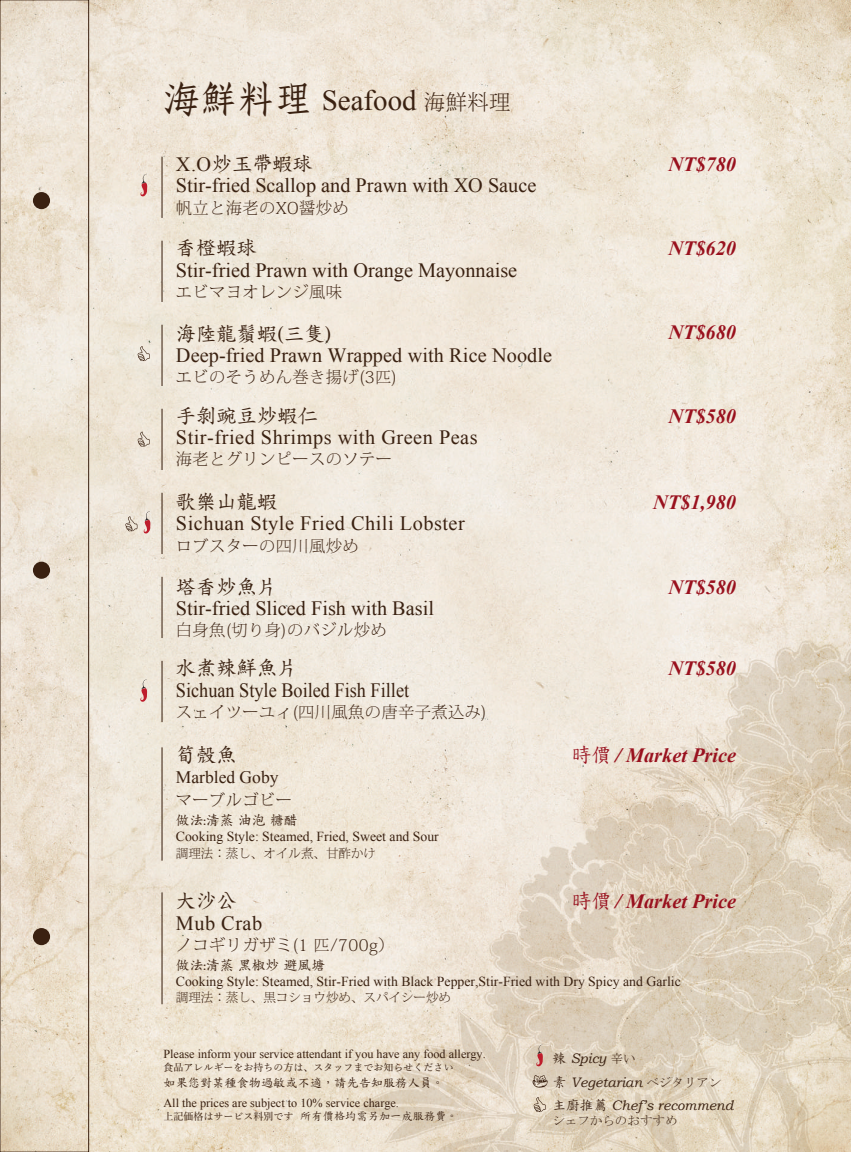
<style>
.page{position:relative;width:851px;height:1152px;background:#fff}
.page>*{position:absolute;margin:0;border:0;box-sizing:border-box;transform-origin:0 0}
.t1{font:28.88px "Times New Roman";color:#3a2111}
.t2{font:20.25px "Times New Roman";color:#3a2111}
.t3{font:italic 700 20.25px "Times New Roman";color:#99111e}
.t4{font:20.25px "Times New Roman";letter-spacing:.025em;color:#3a2111}
.t5{font:20.25px "DF Li Kai Shu Std W5";color:#3a2111}
.t6{font:20.25px "Times New Roman";color:#3a2111;scale:.9 1}
.t7{font:17.5px "Times New Roman";color:#3a2111}
.t8{font:200 16.25px "Koz Min Pro";letter-spacing:.025em;color:#3a2111}
.t9{font:13.75px "Times New Roman";color:#3a2111}
.t10{font:italic 13.75px/23.6px "Bookman Old Style";color:#3a2111}
.t11{font:13.75px "DF Li Kai Shu Std W5";color:#3a2111}
.t12{font:200 12.5px "Koz Min Pro";color:#3a2111}
.t13{font:12.5px "MS Mincho";color:#3a2111}
.t14{font:12.25px "Times New Roman";color:#3a2111}
.t15{font:12.25px "DF Kai Shu SB Estd BF";color:#3a2111}
.t16{font:11.25px "DF Kai Shu SB Estd BF";color:#3a2111}
.t17{font:500 10px "Yu Min";color:#3a2111}
.s1{font-family:"DF Fang Song W6 WIN BF";font-size:37.5px}
.s2{font-family:"Koz Min Pro";font-weight:200;font-size:21.25px}
.s3{font-family:"Times New Roman"}
.s4{font-family:"DF Kai Shu SB Estd BF";font-weight:400;font-style:normal}
.s5{font-family:"Yu Min";font-weight:500;font-size:10px}
.s6{font-family:"DF Kai Shu SB Estd BF";font-style:normal}
.s7{font-family:"MS Mincho";font-style:normal;font-size:12.5px}
</style>
<div class="page">
<img style="left:2px;top:0;width:848px;height:1152px">
<div style="left:0;top:0;width:89px;height:1152px;border:1px solid #3a2111"></div>
<div style="left:33px;top:192px;width:17px;height:17px;background:#3a2111;border-radius:50%"></div>
<div style="left:33px;top:561px;width:17px;height:18px;background:#3a2111;border-radius:50%"></div>
<div style="left:33px;top:928px;width:17px;height:17px;background:#3a2111;border-radius:50%"></div>
<hr style="left:161px;top:157px;width:1px;height:61px;background:#3a2111">
<hr style="left:161px;top:241px;width:1px;height:61px;background:#3a2111">
<hr style="left:161px;top:325px;width:1px;height:61px;background:#3a2111">
<hr style="left:161px;top:409px;width:1px;height:61px;background:#3a2111">
<hr style="left:161px;top:493px;width:1px;height:61px;background:#3a2111">
<hr style="left:161px;top:577px;width:1px;height:61px;background:#3a2111">
<hr style="left:161px;top:661px;width:1px;height:61px;background:#3a2111">
<hr style="left:161px;top:892px;width:1px;height:112px;background:#3a2111">
<hr style="left:161px;top:747px;width:1px;height:113px;background:#3a2111">
<svg style="left:139px;top:174px;width:8px;height:23px"></svg>
<svg style="left:139px;top:679px;width:8px;height:23px"></svg>
<svg style="left:137px;top:346px;width:13px;height:15px"></svg>
<svg style="left:137px;top:431px;width:13px;height:16px"></svg>
<svg style="left:125px;top:511px;width:26px;height:23px"></svg>
<svg style="left:532px;top:1075px;width:15px;height:12px"></svg>
<svg style="left:535px;top:1044px;width:8px;height:23px"></svg>
<svg style="left:533px;top:1097px;width:13px;height:15px"></svg>
<h1 class="t1" style="left:162px;top:81px;width:350px"><span class="s1">海鮮料理</span> Seafood <span class="s2">海鮮料理</span></h1>
<p class="t5" style="left:176px;top:153px;width:139px"><span class="s3">X.O</span>炒玉帶蝦球</p>
<p class="t2" style="left:176px;top:172px;width:362px">Stir-fried Scallop and Prawn with XO Sauce</p>
<p class="t8" style="left:176px;top:196px;width:174px">帆立と海老のXO醤炒め</p>
<p class="t5" style="left:176px;top:237px;width:83px">香橙蝦球</p>
<p class="t2" style="left:176px;top:256px;width:343px">Stir-fried Prawn with Orange Mayonnaise</p>
<p class="t8" style="left:176px;top:280px;width:168px">エビマヨオレンジ風味</p>
<p class="t5" style="left:176px;top:322px;width:157px">海陸龍鬚蝦(三隻)</p>
<p class="t2" style="left:176px;top:341px;width:378px">Deep-fried Prawn Wrapped with Rice Noodle</p>
<p class="t8" style="left:176px;top:366px;width:222px">エビのそうめん巻き揚げ(3匹)</p>
<p class="t5" style="left:176px;top:404px;width:143px">手剝豌豆炒蝦仁</p>
<p class="t4" style="left:176px;top:424px;width:303px">Stir-fried Shrimps with Green Peas</p>
<p class="t8" style="left:176px;top:448px;width:218px">海老とグリンピースのソテー</p>
<p class="t5" style="left:176px;top:491px;width:103px">歌樂山龍蝦</p>
<p class="t4" style="left:176px;top:510px;width:290px">Sichuan Style Fried Chili Lobster</p>
<p class="t8" style="left:176px;top:534px;width:184px">ロブスターの四川風炒め</p>
<p class="t5" style="left:176px;top:575px;width:103px">塔香炒魚片</p>
<p class="t2" style="left:176px;top:595px;width:259px">Stir-fried Sliced Fish with Basil</p>
<p class="t8" style="left:176px;top:619px;width:212px">白身魚(切り身)のバジル炒め</p>
<p class="t5" style="left:176px;top:657px;width:123px">水煮辣鮮魚片</p>
<p class="t6" style="left:176px;top:676px;width:261px">Sichuan Style Boiled Fish Fillet</p>
<p class="t8" style="left:176px;top:700px;width:312px">スェイツーユィ(四川風魚の唐辛子煮込み)</p>
<p class="t3" style="left:668px;top:150px;width:69px">NT$780</p>
<p class="t3" style="left:668px;top:234px;width:69px">NT$620</p>
<p class="t3" style="left:668px;top:318px;width:69px">NT$680</p>
<p class="t3" style="left:668px;top:402px;width:69px">NT$580</p>
<p class="t3" style="left:653px;top:488px;width:84px">NT$1,980</p>
<p class="t3" style="left:668px;top:573px;width:69px">NT$580</p>
<p class="t3" style="left:668px;top:654px;width:69px">NT$580</p>
<p class="t5" style="left:176px;top:743px;width:62px">筍殼魚</p>
<p class="t3" style="left:571px;top:741px;width:166px"><span class="s4">時價</span> / Market Price</p>
<p class="t7" style="left:176px;top:765px;width:104px">Marbled Goby</p>
<p class="t8" style="left:176px;top:788px;width:118px">マーブルゴビー</p>
<p class="t11" style="left:176px;top:812px;width:123px">做法:清蒸 油泡 糖醋</p>
<p class="t9" style="left:176px;top:827px;width:264px">Cooking Style: Steamed, Fried, Sweet and Sour</p>
<p class="t12" style="left:176px;top:844px;width:202px">調理法：蒸し、オイル煮、甘酢かけ</p>
<p class="t3" style="left:571px;top:887px;width:166px"><span class="s4">時價</span> / Market Price</p>
<p class="t5" style="left:176px;top:890px;width:62px">大沙公</p>
<p class="t2" style="left:176px;top:909px;width:88px">Mub Crab</p>
<p class="t8" style="left:176px;top:933px;width:220px">ノコギリガザミ(1 匹/700g）</p>
<p class="t11" style="left:176px;top:957px;width:151px">做法:清蒸 黑椒炒 避風塘</p>
<p class="t9" style="left:176px;top:972px;width:506px">Cooking Style: Steamed, Stir-Fried with Black Pepper,Stir-Fried with Dry Spicy and Garlic</p>
<p class="t12" style="left:176px;top:989px;width:277px">調理法：蒸し、黒コショウ炒め、スパイシー炒め</p>
<p class="t14" style="left:163px;top:1045px;width:324px">Please inform your service attendant if you have any food allergy.</p>
<p class="t17" style="left:163px;top:1058px;width:291px">食品アレルギーをお持ちの方は、スタッフまでお知らせください</p>
<p class="t15" style="left:163px;top:1076px;width:282px">如果您對某種食物過敏或不適，請先告知服務人員。</p>
<p class="t14" style="left:163px;top:1094px;width:237px">All the prices are subject to 10% service charge.</p>
<p class="t16" style="left:163px;top:1110px;width:296px"><span class="s5">上記価格はサービス料別です</span> 所有價格均需另加一成服務費。</p>
<p class="t10" style="left:552px;top:1046px;width:85px"><span class="s6">辣</span> Spicy <span class="s7">辛い</span></p>
<p class="t10" style="left:552px;top:1070px;width:182px"><span class="s6">素</span> Vegetarian <span class="s7">ベジタリアン</span><span class="s6">主廚推薦</span> Chef’s recommend</p>
<p class="t13" style="left:552px;top:1114px;width:126px">シェフからのおすすめ</p>
</div>
